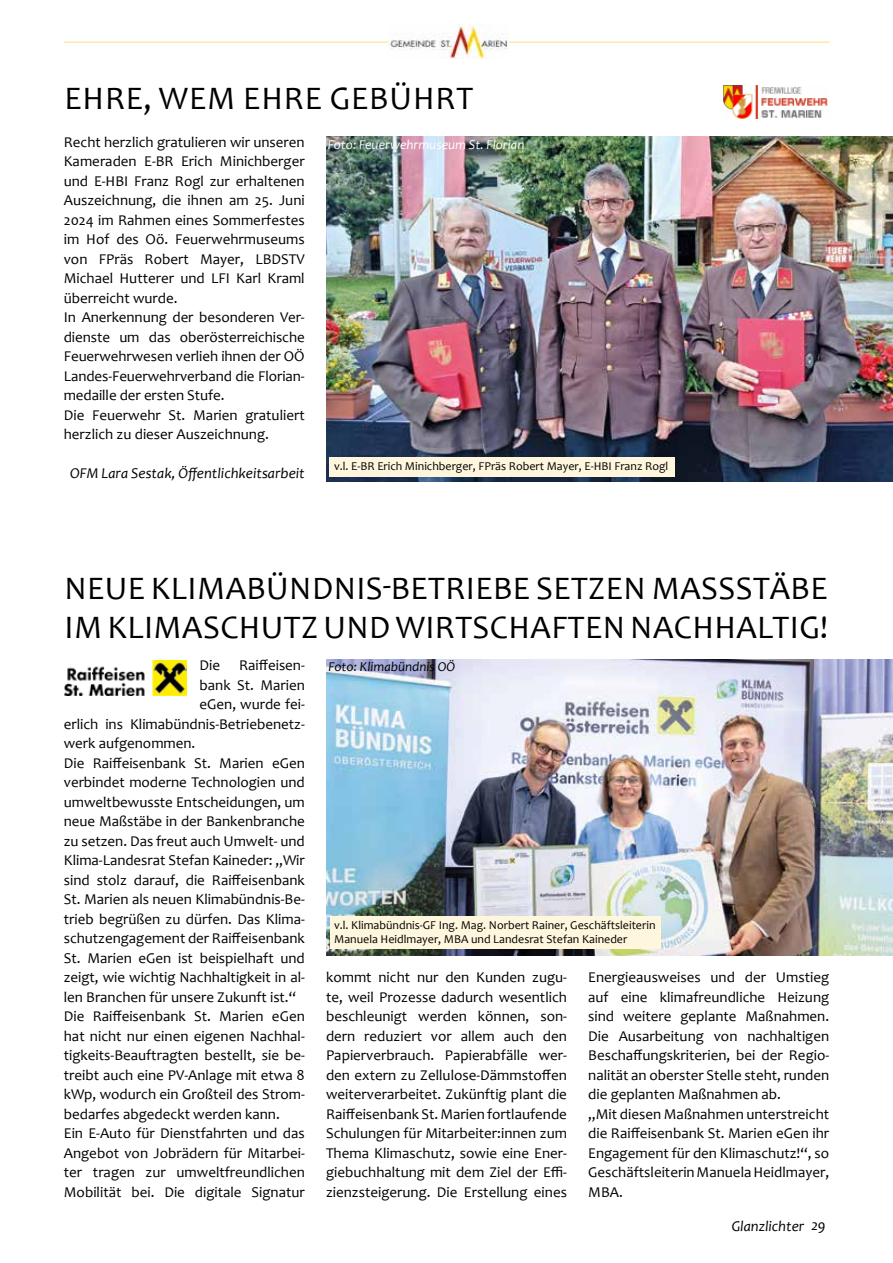
<style>
.page{position:relative;width:893px;height:1263px;background:#fff}
.page>*{position:absolute;margin:0;border:0;box-sizing:border-box;transform-origin:0 0}
.t1{font:33px/39px "Candara";letter-spacing:.015em;color:#000}
.t2{font:15px/19.5px "Candara";color:#000}
.t3{font:italic 15px "Candara";color:#000}
.t4{font:italic 13.5px "Candara";color:#fff}
.t5{font:italic 13.5px "Candara";color:#000}
.t6{font:12px/13.5px "Candara";color:#000}
</style>
<div class="page">
<hr style="left:64px;top:41px;width:765px;height:2px;background:#ffe9a1">
<img style="left:388px;top:24px;width:120px;height:34px">
<img style="left:326px;top:659px;width:567px;height:297px">
<div style="left:330px;top:916px;width:330px;height:33px;background:#fff7dd"></div>
<img style="left:64px;top:660px;width:123px;height:35px">
<img style="left:326px;top:136px;width:567px;height:345px">
<img style="left:724px;top:85px;width:104px;height:33px">
<div style="left:330px;top:457px;width:345px;height:19px;background:#fff7dd"></div>
<h1 class="t1" style="left:64px;top:78px;width:410px">EHRE, WEM EHRE GEBÜHRT</h1>
<p class="t2" style="left:64px;top:132px;width:242px">Recht herzlich gratulieren wir unseren Kameraden E-BR Erich Minichberger und E-HBI Franz Rogl zur erhaltenen Auszeichnung, die ihnen am 25. Juni 2024 im Rahmen eines Sommerfestes im Hof des Oö. Feuerwehrmuseums von FPräs Robert Mayer, LBDSTV Michael Hutterer und LFI Karl Kraml überreicht wurde.<br>In Anerkennung der besonderen Ver&shy;dienste um das oberösterreichische Feuerwehrwesen verlieh ihnen der OÖ Landes-Feuerwehrverband die Florian&shy;medaille der ersten Stufe.<br>Die Feuerwehr St. Marien gratuliert herzlich zu dieser Auszeichnung.</p>
<p class="t3" style="left:70px;top:464px;width:236px">OFM Lara Sestak, Öffentlichkeitsarbeit</p>
<p class="t6" style="left:334px;top:459px;width:336px">v.l. E-BR Erich Minichberger, FPräs Robert Mayer, E-HBI Franz Rogl</p>
<p class="t4" style="left:328px;top:136px;width:198px">Foto: Feuerwehrmuseum St. Florian</p>
<h1 class="t1" style="left:64px;top:568px;width:765px">NEUE KLIMABÜNDNIS-BETRIEBE SETZEN MASSSTÄBE<br>IM KLIMASCHUTZ UND WIRTSCHAFTEN NACHHALTIG!</h1>
<p class="t2" style="left:200px;top:655px;width:22px">Die</p>
<p class="t2" style="left:239px;top:655px;width:67px">Raiffeisen-</p>
<p class="t2" style="left:200px;top:675px;width:107px">bank St. Marien</p>
<p class="t2" style="left:200px;top:694px;width:107px">eGen, wurde fei-</p>
<p class="t2" style="left:64px;top:714px;width:242px">erlich ins Klimabündnis-Betriebenetz-</p>
<p class="t2" style="left:64px;top:733px;width:133px">werk aufgenommen.</p>
<p class="t2" style="left:64px;top:753px;width:242px">Die Raiffeisenbank St. Marien eGen</p>
<p class="t2" style="left:64px;top:772px;width:242px">verbindet moderne Technologien und</p>
<p class="t2" style="left:64px;top:792px;width:242px">umweltbewusste Entscheidungen, um</p>
<p class="t2" style="left:64px;top:811px;width:242px">neue Maßstäbe in der Bankenbranche</p>
<p class="t2" style="left:64px;top:831px;width:242px">zu setzen. Das freut auch Umwelt- und</p>
<p class="t2" style="left:64px;top:850px;width:242px">Klima-Landesrat Stefan Kaineder: „Wir</p>
<p class="t2" style="left:64px;top:870px;width:242px">sind stolz darauf, die Raiffeisenbank</p>
<p class="t2" style="left:64px;top:889px;width:242px">St. Marien als neuen Klimabündnis-Be-</p>
<p class="t2" style="left:64px;top:909px;width:242px">trieb begrüßen zu dürfen. Das Klima-</p>
<p class="t2" style="left:64px;top:928px;width:242px">schutzengagement der Raiffeisenbank</p>
<p class="t2" style="left:64px;top:948px;width:242px">St. Marien eGen ist beispielhaft und</p>
<p class="t2" style="left:64px;top:967px;width:243px">zeigt, wie wichtig Nachhaltigkeit in al-</p>
<p class="t2" style="left:64px;top:987px;width:234px">len Branchen für unsere Zukunft ist.“</p>
<p class="t2" style="left:64px;top:1006px;width:242px">Die Raiffeisenbank St. Marien eGen</p>
<p class="t2" style="left:64px;top:1026px;width:242px">hat nicht nur einen eigenen Nachhal-</p>
<p class="t2" style="left:64px;top:1045px;width:242px">tigkeits-Beauftragten bestellt, sie be-</p>
<p class="t2" style="left:64px;top:1065px;width:242px">treibt auch eine PV-Anlage mit etwa 8</p>
<p class="t2" style="left:64px;top:1084px;width:242px">kWp, wodurch ein Großteil des Strom-</p>
<p class="t2" style="left:64px;top:1104px;width:218px">bedarfes abgedeckt werden kann.</p>
<p class="t2" style="left:64px;top:1123px;width:242px">Ein E-Auto für Dienstfahrten und das</p>
<p class="t2" style="left:64px;top:1143px;width:242px">Angebot von Jobrädern für Mitarbei-</p>
<p class="t2" style="left:64px;top:1162px;width:242px">ter tragen zur umweltfreundlichen</p>
<p class="t2" style="left:64px;top:1182px;width:242px">Mobilität bei. Die digitale Signatur</p>
<p class="t5" style="left:328px;top:658px;width:128px">Foto: Klimabündnis OÖ</p>
<p class="t6" style="left:334px;top:918px;width:323px">v.l. Klimabündnis-GF Ing. Mag. Norbert Rainer, Geschäftsleiterin<br>Manuela Heidlmayer, MBA und Landesrat Stefan Kaineder</p>
<p class="t2" style="left:326px;top:967px;width:242px;text-align:justify">kommt nicht nur den Kunden zugu&shy;te, weil Prozesse dadurch wesentlich beschleunigt werden können, son&shy;dern reduziert vor allem auch den Papierverbrauch. Papierabfälle wer&shy;den extern zu Zellulose-Dämmstoffen weiterverarbeitet. Zukünftig plant die Raiffeisenbank St. Marien fortlaufende Schulungen für Mitarbeiter:innen zum Thema Klimaschutz, sowie eine Ener&shy;giebuchhaltung mit dem Ziel der Effi&shy;zienzsteigerung. Die Erstellung eines</p>
<p class="t2" style="left:588px;top:967px;width:242px">Energieausweises und der Umstieg auf eine klimafreundliche Heizung sind weitere geplante Maßnahmen.<br>Die Ausarbeitung von nachhaltigen Beschaffungskriterien, bei der Regio&shy;nalität an oberster Stelle steht, runden die geplanten Maßnahmen ab.<br>„Mit diesen Maßnahmen unterstreicht die Raiffeisenbank St. Marien eGen ihr Engagement für den Klimaschutz!“, so Geschäftsleiterin Manuela Heidlmayer, MBA.</p>
<p class="t3" style="left:732px;top:1217px;width:95px">Glanzlichter 29</p>
</div>
